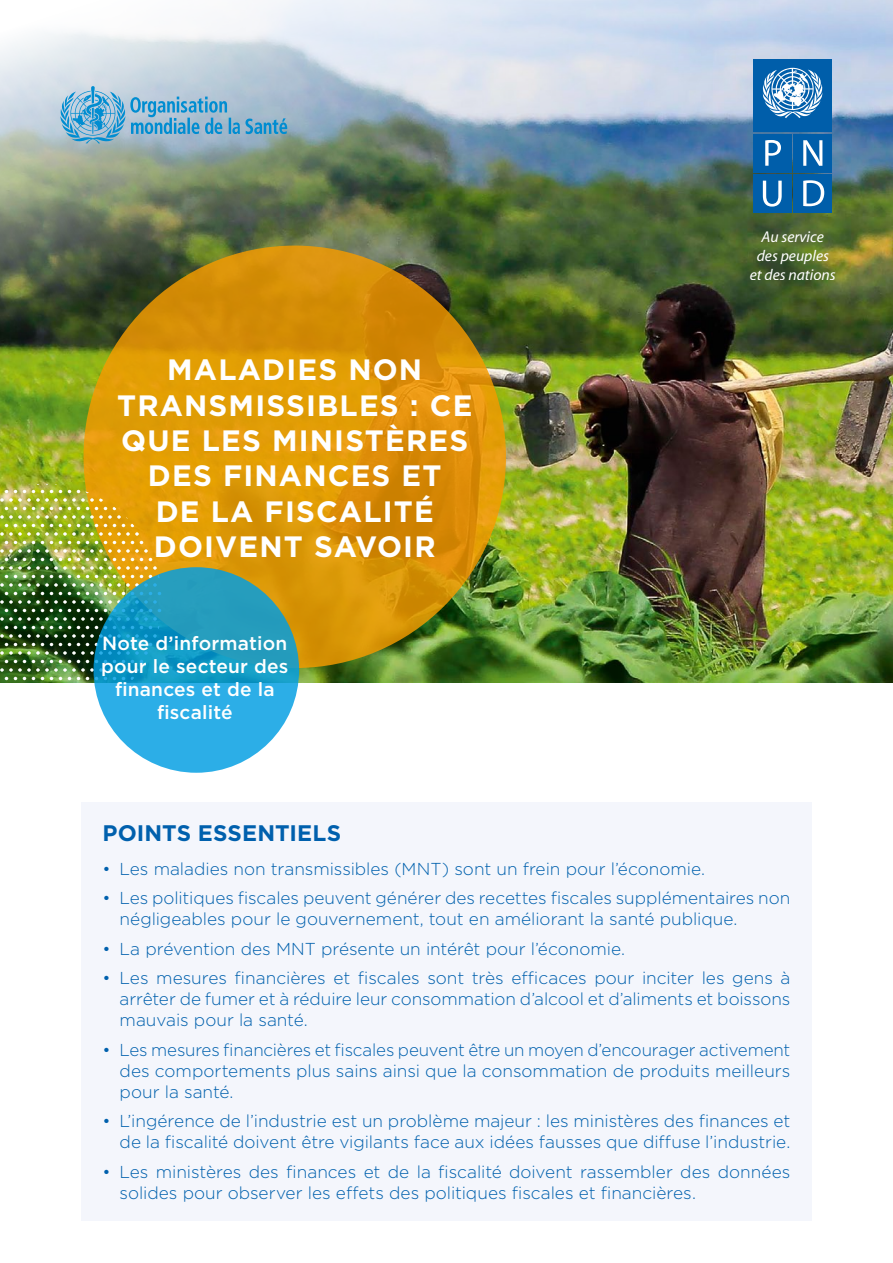
<style>
.page{position:relative;width:893px;height:1263px;background:#fff}
.page>*{position:absolute;margin:0;border:0;box-sizing:border-box;transform-origin:0 0}
.Titre-Section1{font:700 29.4px/35.2px "Gotham";letter-spacing:.04em;color:#fff;text-align:center}
.Citation_titre{font:700 22.5px "Gotham";letter-spacing:.005em;color:#0060ad}
.Titre-Section1b{font:500 19.05px/23px "Gotham";letter-spacing:.01em;color:#fff;text-align:center}
.t1{font:300 17.25px/21px "Gotham";color:#0060ad}
.t2{font:italic 15.6px/18.8px "Myriad";color:#fff;text-align:center}
</style>
<div class="page">
<img style="left:0;top:0;width:893px;height:682px">
<svg style="left:84px;top:246px;width:422px;height:422px;background:#db9406"></svg>
<img style="left:0;top:484px;width:162px;height:236px">
<svg style="left:94px;top:567px;width:205px;height:206px;background:#22a2d0"></svg>
<div style="left:81px;top:802px;width:731px;height:418px;background:#f4f6fc"></div>
<svg style="left:60px;top:86px;width:227px;height:58px;background:#87b5d0"></svg>
<div style="left:753px;top:134px;width:38px;height:38px;background:#005eaa"></div>
<svg style="left:765px;top:140px;width:16px;height:26px"></svg>
<div style="left:794px;top:134px;width:38px;height:38px;background:#005eaa"></div>
<svg style="left:803px;top:140px;width:19px;height:26px"></svg>
<div style="left:753px;top:174px;width:38px;height:38px;background:#005eaa"></div>
<svg style="left:763px;top:181px;width:19px;height:26px"></svg>
<div style="left:794px;top:174px;width:38px;height:38px;background:#005eaa"></div>
<svg style="left:803px;top:180px;width:21px;height:26px"></svg>
<div style="left:753px;top:60px;width:79px;height:72px;background:#005eaa"></div>
<svg style="left:763px;top:68px;width:60px;height:50px"></svg>
<p class="Titre-Section1" style="left:117px;top:352px;width:357px">MALADIES NON<br>TRANSMISSIBLES : CE<br>QUE LES MINISTÈRES<br>DES FINANCES ET<br>DE LA FISCALITÉ<br>DOIVENT SAVOIR</p>
<p class="Titre-Section1b" style="left:101px;top:632px;width:189px">Note d’information pour le secteur des finances et de la fiscalité</p>
<p class="t2" style="left:750px;top:228px;width:88px">Au service des peuples et des nations</p>
<p class="Citation_titre" style="left:103px;top:818px;width:240px">POINTS ESSENTIELS</p>
<p class="t1" style="left:103px;top:858px;width:604px">• Les maladies non transmissibles (MNT) sont un frein pour l’économie.</p>
<p class="t1" style="left:120px;top:887px;width:672px;text-indent:-17px">• Les politiques fiscales peuvent générer des recettes fiscales supplémentaires non négligeables pour le gouvernement, tout en améliorant la santé publique.</p>
<p class="t1" style="left:103px;top:938px;width:524px">• La prévention des MNT présente un intérêt pour l’économie.</p>
<p class="t1" style="left:120px;top:967px;width:672px;text-align:justify;text-indent:-17px">• Les mesures financières et fiscales sont très efficaces pour inciter les gens à arrêter de fumer et à réduire leur consommation d’alcool et d’aliments et boissons mauvais pour la santé.</p>
<p class="t1" style="left:120px;top:1039px;width:672px;text-align:justify;text-indent:-17px">• Les mesures financières et fiscales peuvent être un moyen d’encourager activement des comportements plus sains ainsi que la consommation de produits meilleurs pour la santé.</p>
<p class="t1" style="left:103px;top:1110px;width:689px;text-align:right">• L’ingérence de l’industrie est un problème majeur : les ministères des finances et de la fiscalité doivent être vigilants face aux idées fausses que diffuse l’industrie.</p>
<p class="t1" style="left:120px;top:1161px;width:672px;text-indent:-17px">• Les ministères des finances et de la fiscalité doivent rassembler des données solides pour observer les effets des politiques fiscales et financières.</p>
</div>
